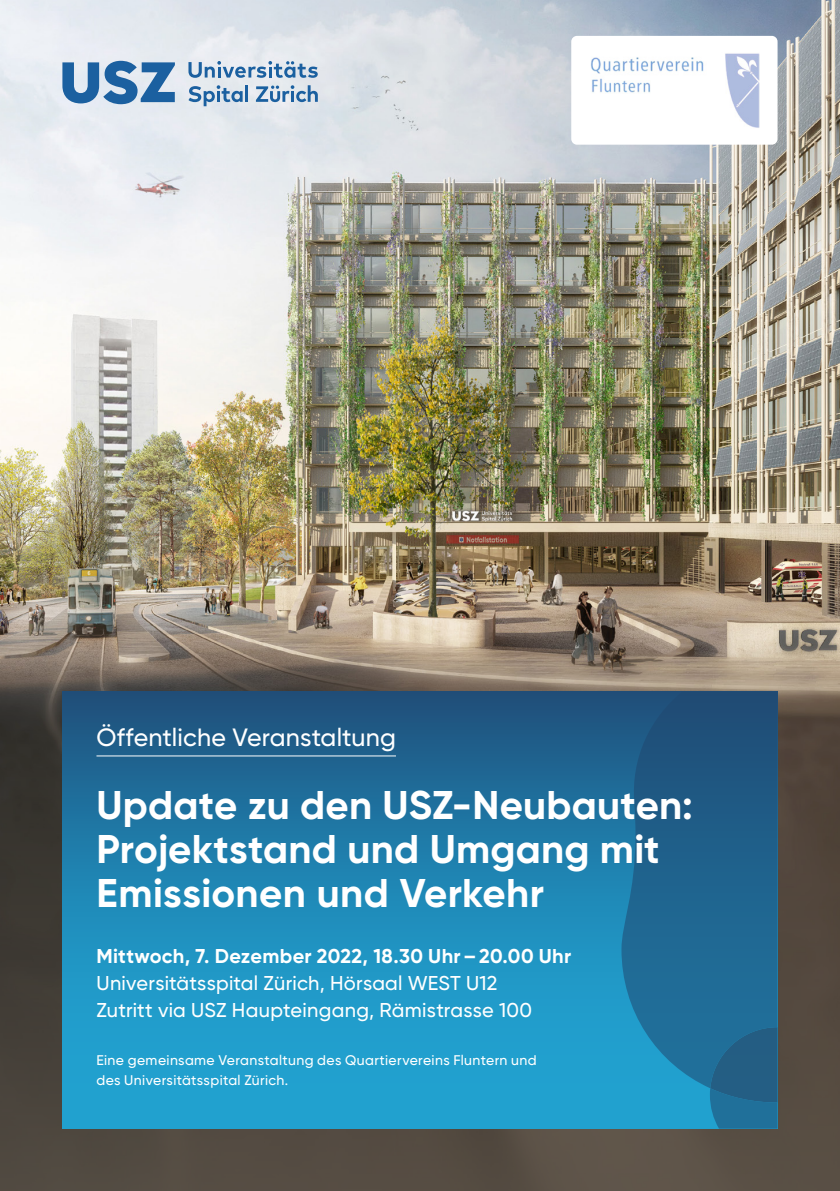
<style>
.page{position:relative;width:840px;height:1191px;background:#fff}
.page>*{position:absolute;margin:0;border:0;box-sizing:border-box;transform-origin:0 0}
.t1{font:700 40px/44px "USZ Gilroy";letter-spacing:.005em;color:#fff}
.t2{font:500 25px "USZ Gilroy";letter-spacing:.005em;color:#fff}
.t3{font:500 20px/27px "USZ Gilroy";letter-spacing:.01em;color:#fff}
.t4{font:700 20px "USZ Gilroy";letter-spacing:.015em;color:#fff}
.t5{font:500 14px/20px "USZ Gilroy";letter-spacing:.025em;color:#fff}
</style>
<div class="page">
<img style="left:0;top:0;width:839px;height:655px">
<svg style="left:0;top:655px;width:839px;height:536px;fill:#544b42"></svg>
<div style="left:62px;top:692px;width:715px;height:436px;background:linear-gradient(to bottom,#1f5985,#21b0df)"></div>
<svg style="left:621px;top:692px;width:156px;height:396px;fill:#1f648f"></svg>
<svg style="left:709px;top:1027px;width:68px;height:101px"></svg>
<svg style="left:62px;top:61px;width:113px;height:43px"></svg>
<svg style="left:188px;top:85px;width:54px;height:21px"></svg>
<svg style="left:256px;top:85px;width:61px;height:17px"></svg>
<hr style="left:245px;top:85px;width:3px;height:17px;background:#1b60a0">
<svg style="left:188px;top:61px;width:129px;height:17px"></svg>
<hr style="left:96px;top:755px;width:300px;height:1px;background:#fff">
<div style="left:571px;top:36px;width:206px;height:109px;background:#fff;border-radius:6px"></div>
<img style="left:591px;top:53px;width:168px;height:75px">
<h2 class="t2" style="left:96px;top:722px;width:301px">Öffentliche Veranstaltung</h2>
<h1 class="t1" style="left:96px;top:782px;width:597px">Update zu den USZ-Neubauten:<br>Projektstand und Umgang mit<br>Emissionen und Verkehr</h1>
<h3 class="t4" style="left:96px;top:943px;width:476px">Mittwoch, 7. Dezember 2022, 18.30 Uhr–20.00 Uhr</h3>
<h3 class="t3" style="left:96px;top:969px;width:437px">Universitätsspital Zürich, Hörsaal WEST U12<br>Zutritt via USZ Haupteingang, Rämistrasse 100</h3>
<p class="t5" style="left:96px;top:1050px;width:441px">Eine gemeinsame Veranstaltung des Quartiervereins Fluntern und des Universitätsspital Zürich.</p>
</div>
